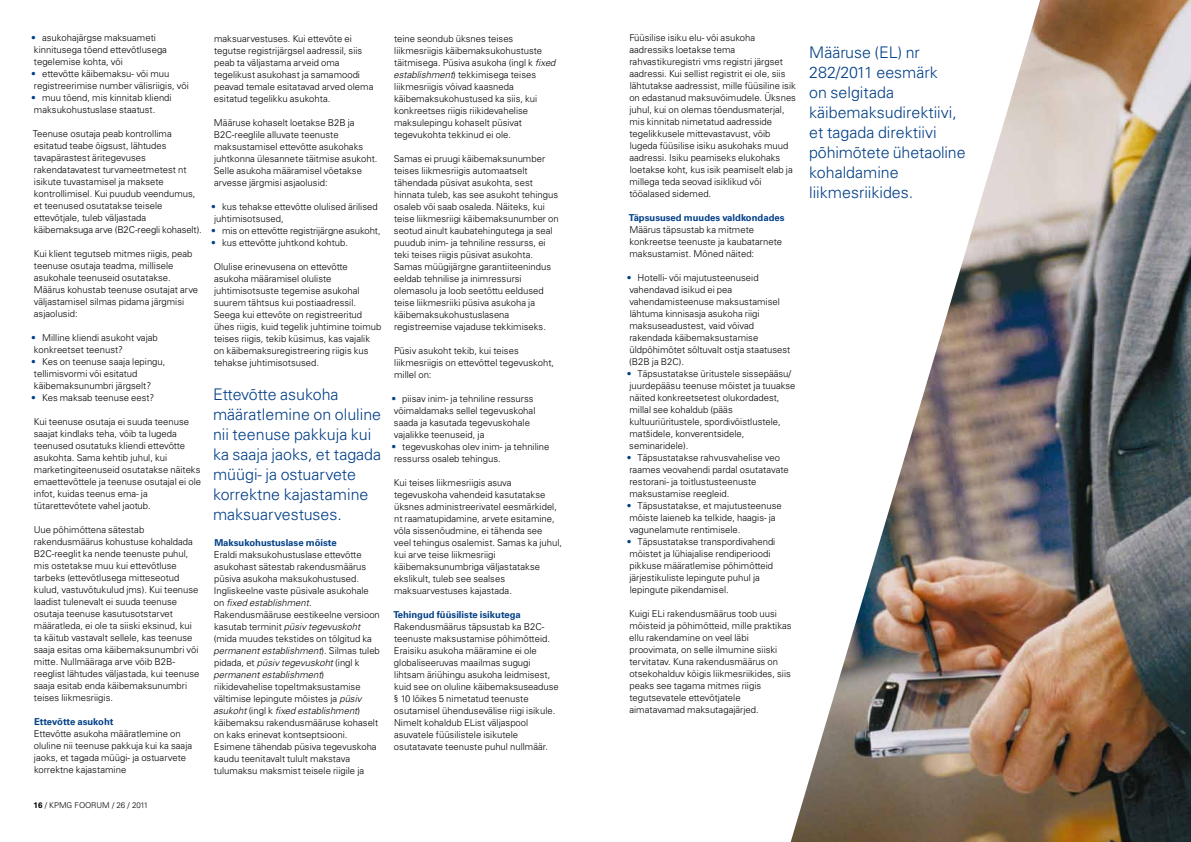
<style>
.page{position:relative;width:1191px;height:842px;background:#fff}
.page>*{position:absolute;margin:0;border:0;box-sizing:border-box;transform-origin:0 0}
.t1{font:300 16px/20px "Univers LT Std";color:#023f87}
.t2{font:300 9.5px/12px "Univers LT Std";color:#000}
.t3{font:700 9.5px "Univers LT Std";color:#023f87}
.t4{font:300 8px "Univers LT Std";color:#000}
.s1{color:#023f87}
.s2{font-weight:700}
.s3{font-style:italic}
</style>
<div class="page">
<img style="left:1040px;top:0;width:151px;height:842px">
<img style="left:790px;top:1px;width:250px;height:841px">
<p class="t2" style="left:31px;top:32px;width:137px"><span class="s1">•</span> asukohajärgse maksuameti kinnitusega tõend ettevõtlusega tegelemise kohta, või</p>
<p class="t2" style="left:31px;top:68px;width:159px"><span class="s1">•</span> ettevõtte käibemaksu- või muu registreerimise number välisriigis, või</p>
<p class="t2" style="left:31px;top:92px;width:142px"><span class="s1">•</span> muu tõend, mis kinnitab kliendi maksukohustuslase staatust.</p>
<p class="t2" style="left:33px;top:128px;width:170px">Teenuse osutaja peab kontrollima esitatud teabe õigsust, lähtudes tavapärastest äritegevuses rakendatavatest turvameetmetest nt isikute tuvastamisel ja maksete kontrollimisel. Kui puudub veendumus, et teenused osutatakse teisele ettevõtjale, tuleb väljastada käibemaksuga arve (B2C-reegli kohaselt).</p>
<p class="t2" style="left:34px;top:248px;width:166px">Kui klient tegutseb mitmes riigis, peab teenuse osutaja teadma, millisele asukohale teenuseid osutatakse.<br>Määrus kohustab teenuse osutajat arve väljastamisel silmas pidama järgmisi asjaolusid:</p>
<p class="t2" style="left:31px;top:332px;width:128px"><span class="s1">•</span> Milline kliendi asukoht vajab konkreetset teenust?</p>
<p class="t2" style="left:31px;top:356px;width:136px"><span class="s1">•</span> Kes on teenuse saaja lepingu, tellimisvormi või esitatud käibemaksunumbri järgselt?</p>
<p class="t2" style="left:31px;top:392px;width:125px"><span class="s1">•</span> Kes maksab teenuse eest?</p>
<p class="t2" style="left:34px;top:416px;width:169px">Kui teenuse osutaja ei suuda teenuse saajat kindlaks teha, võib ta lugeda teenused osutatuks kliendi ettevõtte asukohta. Sama kehtib juhul, kui marketingiteenuseid osutatakse näiteks emaettevõttele ja teenuse osutajal ei ole infot, kuidas teenus ema- ja tütarettevõtete vahel jaotub.</p>
<p class="t2" style="left:34px;top:524px;width:167px">Uue põhimõttena sätestab rakendusmäärus kohustuse kohaldada B2C-reeglit ka nende teenuste puhul, mis ostetakse muu kui ettevõtluse tarbeks (ettevõtlusega mitteseotud kulud, vastuvõtukulud jms). Kui teenuse laadist tulenevalt ei suuda teenuse osutaja teenuse kasutusotstarvet määratleda, ei ole ta siiski eksinud, kui ta käitub vastavalt sellele, kas teenuse saaja esitas oma käibemaksunumbri või mitte. Nullmääraga arve võib B2B&shy;reeglist lähtudes väljastada, kui teenuse saaja esitab enda käibemaksunumbri teises liikmesriigis.</p>
<p class="t3" style="left:34px;top:716px;width:81px">Ettevõtte asukoht</p>
<p class="t2" style="left:34px;top:728px;width:160px">Ettevõtte asukoha määratlemine on oluline nii teenuse pakkuja kui ka saaja jaoks, et tagada müügi- ja ostuarvete korrektne kajastamine</p>
<p class="t4" style="left:34px;top:801px;width:116px"><span class="s2">16</span> / KPMG FOORUM / 26 / 2011</p>
<p class="t2" style="left:214px;top:32px;width:161px">maksuarvestuses. Kui ettevõte ei tegutse registrijärgsel aadressil, siis peab ta väljastama arveid oma tegelikust asukohast ja samamoodi peavad temale esitatavad arved olema esitatud tegelikku asukohta.</p>
<p class="t2" style="left:214px;top:116px;width:165px">Määruse kohaselt loetakse B2B ja B2C-reeglile alluvate teenuste maksustamisel ettevõtte asukohaks juhtkonna ülesannete täitmise asukoht.<br>Selle asukoha määramisel võetakse arvesse järgmisi asjaolusid:</p>
<p class="t2" style="left:211px;top:200px;width:168px"><span class="s1">•</span> kus tehakse ettevõtte olulised ärilised juhtimisotsused,</p>
<p class="t2" style="left:211px;top:224px;width:171px"><span class="s1">•</span> mis on ettevõtte registrijärgne asukoht,</p>
<p class="t2" style="left:211px;top:236px;width:138px"><span class="s1">•</span> kus ettevõtte juhtkond kohtub.</p>
<p class="t2" style="left:214px;top:260px;width:169px">Olulise erinevusena on ettevõtte asukoha määramisel oluliste juhtimisotsuste tegemise asukohal suurem tähtsus kui postiaadressil.<br>Seega kui ettevõte on registreeritud ühes riigis, kuid tegelik juhtimine toimub teises riigis, tekib küsimus, kas vajalik on käibemaksuregistreering riigis kus tehakse juhtimisotsused.</p>
<h1 class="t1" style="left:213px;top:384px;width:170px">Ettevõtte asukoha määratlemine on oluline nii teenuse pakkuja kui ka saaja jaoks, et tagada müügi- ja ostuarvete korrektne kajastamine maksuarvestuses.</h1>
<p class="t3" style="left:214px;top:537px;width:124px">Maksukohustuslase mõiste</p>
<p class="t2" style="left:213px;top:548px;width:168px">Eraldi maksukohustuslase ettevõtte asukohast sätestab rakendusmäärus püsiva asukoha maksukohustused.<br>Ingliskeelne vaste püsivale asukohale on <span class="s3">fixed establishment</span>.<br>Rakendusmääruse eestikeelne versioon kasutab terminit <span class="s3">püsiv tegevuskoht </span>(mida muudes tekstides on tõlgitud ka <span class="s3">permanent establishment</span>). Silmas tuleb pidada, et <span class="s3">püsiv tegevuskoht</span> (ingl k <span class="s3">permanent establishment</span>) riikidevahelise topeltmaksustamise vältimise lepingute mõistes ja <span class="s3">püsiv asukoht</span> (ingl k <span class="s3">fixed establishment</span>) käibemaksu rakendusmääruse kohaselt on kaks erinevat kontseptsiooni.<br>Esimene tähendab püsiva tegevuskoha kaudu teenitavalt tulult makstava tulumaksu maksmist teisele riigile ja</p>
<p class="t2" style="left:393px;top:32px;width:164px">teine seondub üksnes teises liikmesriigis käibemaksukohustuste täitmisega. Püsiva asukoha (ingl k <span class="s3">fixed establishment</span>) tekkimisega teises liikmesriigis võivad kaasneda käibemaksukohustused ka siis, kui konkreetses riigis riikidevahelise maksulepingu kohaselt püsivat tegevukohta tekkinud ei ole.</p>
<p class="t2" style="left:394px;top:152px;width:166px">Samas ei pruugi käibemaksunumber teises liikmesriigis automaatselt tähendada püsivat asukohta, sest hinnata tuleb, kas see asukoht tehingus osaleb või saab osaleda. Näiteks, kui teise liikmesriigi käibemaksunumber on seotud ainult kaubatehingutega ja seal puudub inim- ja tehniline ressurss, ei teki teises riigis püsivat asukohta.<br>Samas müügijärgne garantiiteenindus eeldab tehnilise ja inimressursi olemasolu ja loob seetõttu eeldused teise liikmesriiki püsiva asukoha ja käibemaksukohustuslasena registreemise vajaduse tekkimiseks.</p>
<p class="t2" style="left:394px;top:344px;width:162px">Püsiv asukoht tekib, kui teises liikmesriigis on ettevõttel tegevuskoht, millel on:</p>
<p class="t2" style="left:391px;top:392px;width:146px"><span class="s1">•</span> piisav inim- ja tehniline ressurss võimaldamaks sellel tegevuskohal saada ja kasutada tegevuskohale vajalikke teenuseid, ja</p>
<p class="t2" style="left:391px;top:440px;width:160px"><span class="s1">•</span> tegevuskohas olev inim- ja tehniline ressurss osaleb tehingus.</p>
<p class="t2" style="left:394px;top:476px;width:170px">Kui teises liikmesriigis asuva tegevuskoha vahendeid kasutatakse üksnes administreerivatel eesmärkidel, nt raamatupidamine, arvete esitamine, võla sissenõudmine, ei tähenda see<br>veel tehingus osalemist. Samas ka juhul, kui arve teise liikmesriigi käibemaksunumbriga väljastatakse ekslikult, tuleb see sealses maksuarvestuses kajastada.</p>
<p class="t3" style="left:393px;top:609px;width:129px">Tehingud füüsiliste isikutega</p>
<p class="t2" style="left:393px;top:620px;width:167px">Rakendusmäärus täpsustab ka B2C&shy;teenuste maksustamise põhimõtteid.<br>Eraisiku asukoha määramine ei ole globaliseeruvas maailmas sugugi lihtsam äriühingu asukoha leidmisest, kuid see on oluline käibemaksuseaduse § 10 lõikes 5 nimetatud teenuste osutamisel ühendusevälise riigi isikule.<br>Nimelt kohaldub EList väljaspool asuvatele füüsilistele isikutele osutatavate teenuste puhul nullmäär.</p>
<p class="t2" style="left:629px;top:32px;width:168px">Füüsilise isiku elu- või asukoha aadressiks loetakse tema rahvastikuregistri vms registri järgset aadressi. Kui sellist registrit ei ole, siis lähtutakse aadressist, mille füüsiline isik on edastanud maksuvõimudele. Üksnes juhul, kui on olemas tõendusmaterjal, mis kinnitab nimetatud aadresside tegelikkusele mittevastavust, võib lugeda füüsilise isiku asukohaks muud aadressi. Isiku peamiseks elukohaks loetakse koht, kus isik peamiselt elab ja millega teda seovad isiklikud või tööalased sidemed.</p>
<p class="t3" style="left:629px;top:212px;width:157px">Täpsusused muudes valdkondades</p>
<p class="t2" style="left:629px;top:224px;width:154px">Määrus täpsustab ka mitmete konkreetse teenuste ja kaubatarnete maksustamist. Mõned näited:</p>
<p class="t2" style="left:626px;top:272px;width:165px"><span class="s1">•</span> Hotelli- või majutusteenuseid vahendavad isikud ei pea vahendamisteenuse maksustamisel lähtuma kinnisasja asukoha riigi maksuseadustest, vaid võivad rakendada käibemaksustamise üldpõhimõtet sõltuvalt ostja staatusest (B2B ja B2C).</p>
<p class="t2" style="left:626px;top:368px;width:170px"><span class="s1">•</span> Täpsustatakse üritustele sissepääsu/ juurdepääsu teenuse mõistet ja tuuakse näited konkreetsetest olukordadest, millal see kohaldub (pääs kultuuriüritustele, spordivõistlustele, matšidele, konverentsidele, seminaridele).</p>
<p class="t2" style="left:626px;top:452px;width:164px"><span class="s1">•</span> Täpsustatakse rahvusvahelise veo raames veovahendi pardal osutatavate restorani- ja toitlustusteenuste maksustamise reegleid.</p>
<p class="t2" style="left:626px;top:500px;width:156px"><span class="s1">•</span> Täpsustatakse, et majutusteenuse mõiste laieneb ka telkide, haagis- ja vagunelamute rentimisele.</p>
<p class="t2" style="left:626px;top:536px;width:150px"><span class="s1">•</span> Täpsustatakse transpordivahendi mõistet ja lühiajalise rendiperioodi pikkuse määratlemise põhimõtteid järjestikuliste lepingute puhul ja lepingute pikendamisel.</p>
<p class="t2" style="left:629px;top:608px;width:164px">Kuigi ELi rakendusmäärus toob uusi mõisteid ja põhimõtteid, mille praktikas ellu rakendamine on veel läbi proovimata, on selle ilmumine siiski tervitatav. Kuna rakendusmäärus on otsekohalduv kõigis liikmesriikides, siis peaks see tagama mitmes riigis tegutsevatele ettevõtjatele aimatavamad maksutagajärjed.</p>
<h1 class="t1" style="left:809px;top:42px;width:158px">Määruse (EL) nr<br>282/2011 eesmärk<br>on selgitada käibemaksudirektiivi, et tagada direktiivi põhimõtete ühetaoline kohaldamine liikmesriikides.</h1>
</div>
